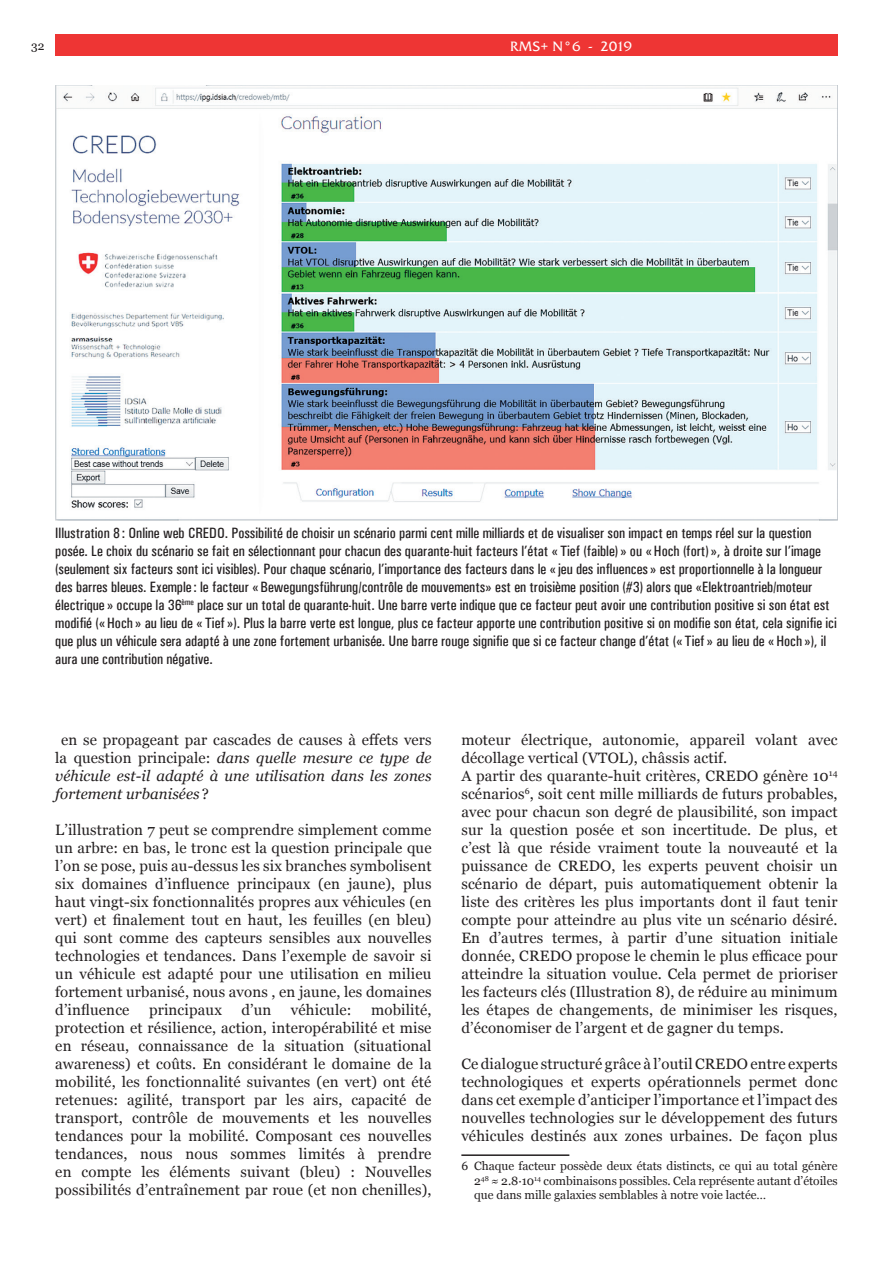
<style>
.page{position:relative;width:893px;height:1263px;background:#fff}
.page>*{position:absolute;margin:0;border:0;box-sizing:border-box;transform-origin:0 0}
.t1{font:15px/18px "Georgia";letter-spacing:.01em;color:#231f20;text-align:justify}
.t2{font:500 condensed 15px/18px "Univers";color:#231f20}
.t3{font:italic 15px/18px "Georgia";letter-spacing:.005em;color:#231f20;text-align:justify}
.t4{font:13.5px "Friz Qua";color:#fff}
.t5{font:12px/14.4px "Georgia";color:#231f20;text-align:justify}
.s1{font-style:normal}
</style>
<div class="page">
<div style="left:55px;top:34px;width:783px;height:21px;background:#ee3534"></div>
<hr style="left:461px;top:1154px;width:108px;height:2px;background:#231f20">
<img style="left:55px;top:85px;width:783px;height:435px">
<p class="t5" style="left:31px;top:38px;width:15px">32</p>
<p class="t4" style="left:510px;top:38px;width:123px">RMS+ N°6 - 2019</p>
<p class="t2" style="left:55px;top:524px;width:783px">Illustration 8 : Online web CREDO. Possibilité de choisir un scénario parmi cent mille milliards et de visualiser son impact en temps réel sur la question posée. Le choix du scénario se fait en sélectionnant pour chacun des quarante-huit facteurs l’état « Tief (faible) » ou «Hoch (fort) », à droite sur l’image (seulement six facteurs sont ici visibles). Pour chaque scénario, l’importance des facteurs dans le « jeu des influences » est proportionnelle à la longueur des barres bleues. Exemple: le facteur « Bewegungsführung/contrôle de mouvements» est en troisième position (#3) alors que «Elektroantrieb/moteur électrique » occupe la 36<sup>ème</sup> place sur un total de quarante-huit. Une barre verte indique que ce facteur peut avoir une contribution positive si son état est modifié («Hoch » au lieu de « Tief »). Plus la barre verte est longue, plus ce facteur apporte une contribution positive si on modifie son état, cela signifie ici que plus un véhicule sera adapté à une zone fortement urbanisée. Une barre rouge signifie que si ce facteur change d’état (« Tief » au lieu de «Hoch »), il aura une contribution négative.</p>
<p class="t3" style="left:55px;top:730px;width:378px;text-indent:6px"><span class="s1">en se propageant par cascades de causes à effets vers la question principale:</span> dans quelle mesure ce type de véhicule est-il adapté à une utilisation dans les zones fortement urbanisées <span class="s1">?</span></p>
<p class="t1" style="left:55px;top:820px;width:378px">L’illustration 7 peut se comprendre simplement comme un arbre: en bas, le tronc est la question principale que l’on se pose, puis au-dessus les six branches symbolisent six domaines d’influence principaux (en jaune), plus haut vingt-six fonctionnalités propres aux véhicules (en vert) et finalement tout en haut, les feuilles (en bleu) qui sont comme des capteurs sensibles aux nouvelles technologies et tendances. Dans l’exemple de savoir si un véhicule est adapté pour une utilisation en milieu fortement urbanisé, nous avons , en jaune, les domaines d’influence</p>
<p class="t1" style="left:55px;top:1000px;width:378px;text-indent:316px">mobilité, protection et résilience, action, interopérabilité et mise en réseau, connaissance de la situation (situational awareness) et coûts. En considérant le domaine de la mobilité, les fonctionnalité suivantes (en vert) ont été retenues: agilité, transport par les airs, capacité de transport, contrôle de mouvements et les nouvelles tendances pour la mobilité. Composant ces nouvelles tendances, nous nous sommes limités à prendre en compte les éléments suivant (bleu) : Nouvelles possibilités d’entraînement par roue (et non chenilles),</p>
<p class="t1" style="left:149px;top:1000px;width:74px">principaux</p>
<p class="t1" style="left:241px;top:1000px;width:31px">d’un</p>
<p class="t1" style="left:291px;top:1000px;width:62px">véhicule:</p>
<p class="t1" style="left:461px;top:730px;width:378px;text-align:left">moteur électrique, autonomie, appareil volant avec décollage vertical (VTOL), châssis actif.<br>A partir des quarante-huit critères, CREDO génère 10<sup>14 </sup>scénarios<sup>6</sup>, soit cent mille milliards de futurs probables, avec pour chacun son degré de plausibilité, son impact sur la question posée et son incertitude. De plus, et c’est là que réside vraiment toute la nouveauté et la puissance de CREDO, les experts peuvent choisir un scénario de départ, puis automatiquement obtenir la liste des critères les plus importants dont il faut tenir compte pour atteindre au plus vite un scénario désiré.<br>En d’autres termes, à partir d’une situation initiale donnée, CREDO propose le chemin le plus efficace pour atteindre la situation voulue. Cela permet de prioriser les facteurs clés (Illustration 8), de réduire au minimum les étapes de changements, de minimiser les risques, d’économiser de l’argent et de gagner du temps.</p>
<p class="t1" style="left:461px;top:1054px;width:378px">Ce dialogue structuré grâce à l’outil CREDO entre experts technologiques et experts opérationnels permet donc dans cet exemple d’anticiper l’importance et l’impact des nouvelles technologies sur le développement des futurs véhicules destinés aux zones urbaines. De façon plus</p>
<p class="t5" style="left:474px;top:1158px;width:365px;text-indent:-13px">6 Chaque facteur possède deux états distincts, ce qui au total génère 2<sup>48</sup> ≈ 2.8∙10<sup>14</sup> combinaisons possibles. Cela représente autant d’étoiles que dans mille galaxies semblables à notre voie lactée…</p>
</div>
